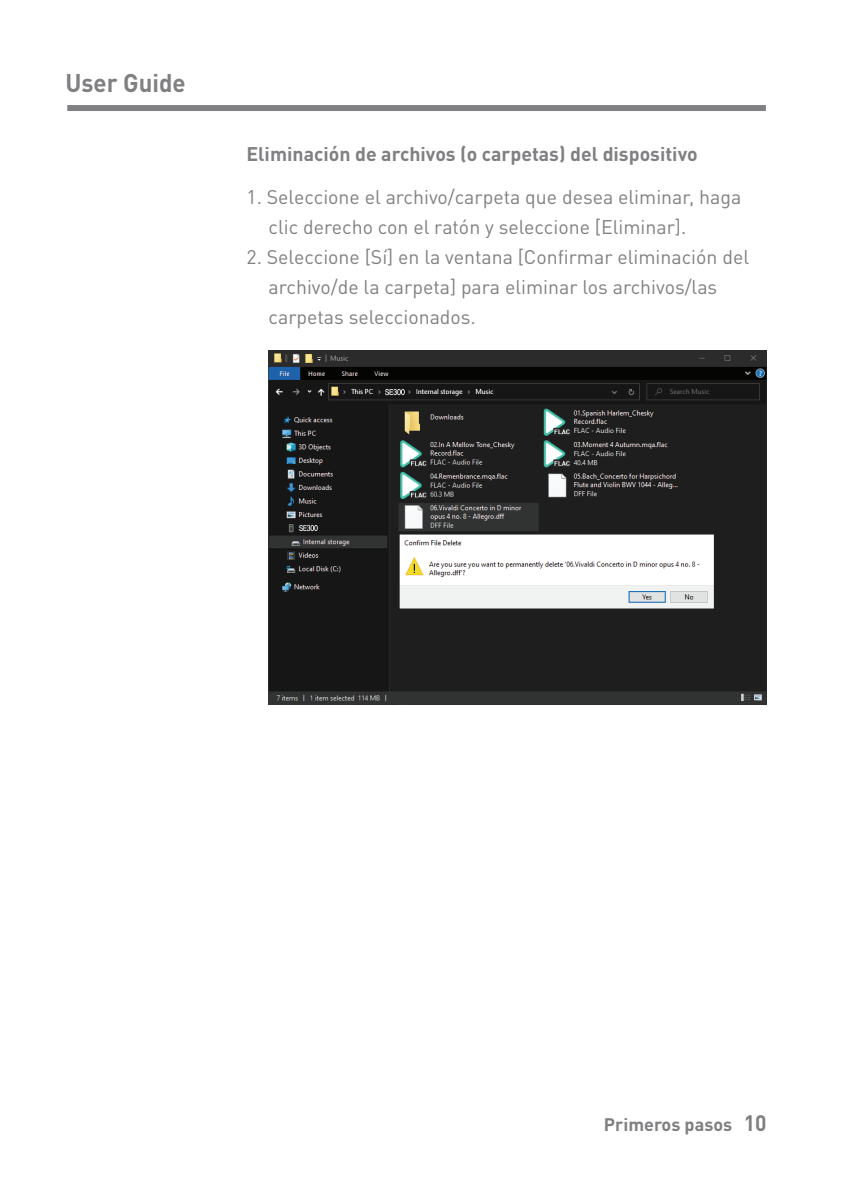
<style>
.page{position:relative;width:851px;height:1191px;background:#fff}
.page>*{position:absolute;margin:0;border:0;box-sizing:border-box;transform-origin:0 0}
.t1{font:700 25.2px "DINOT";color:#808083;scale:.95 1}
.t2{font:19.5px/30px "DINOT";color:#808083}
.t3{font:700 19.5px "DINOT";color:#808083}
.t4{font:700 18px "DINOT";color:#808083}
.s1{font-size:22.2px}
</style>
<div class="page">
<div style="left:67px;top:105px;width:698px;height:6px;background:#808083"></div>
<img style="left:268px;top:350px;width:498px;height:355px">
<svg style="left:383px;top:387px;width:24px;height:10px"></svg>
<div style="left:299px;top:523px;width:23px;height:10px;background:#171617"></div>
<img style="left:385px;top:388px;width:19px;height:8px">
<img style="left:299px;top:525px;width:18px;height:7px">
<p class="t1" style="left:65px;top:66px;width:128px">User Guide</p>
<p class="t3" style="left:246px;top:142px;width:452px">Eliminación de archivos (o carpetas) del dispositivo</p>
<p class="t2" style="left:268px;top:182px;width:474px;text-indent:-22px">1. Seleccione el archivo/carpeta que desea eliminar, haga clic derecho con el ratón y seleccione [Eliminar].</p>
<p class="t2" style="left:268px;top:242px;width:482px;text-indent:-22px">2. Seleccione [Sí] en la ventana [Confirmar eliminación del archivo/de la carpeta] para eliminar los archivos/las carpetas seleccionados.</p>
<p class="t4" style="left:603px;top:1112px;width:164px">Primeros pasos <span class="s1">10</span></p>
</div>
